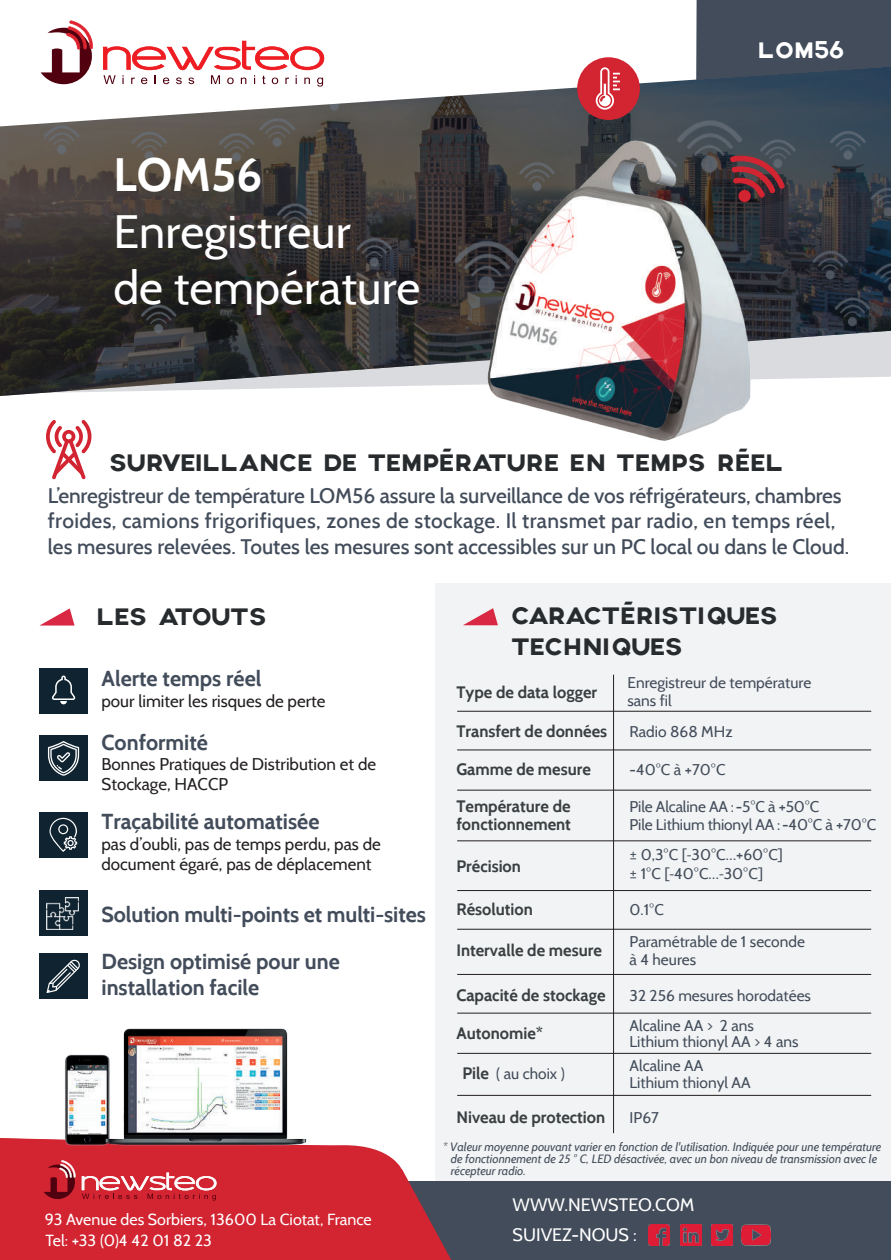
<style>
.page{position:relative;width:891px;height:1260px;background:#fff}
.page>*{position:absolute;margin:0;border:0;box-sizing:border-box;transform-origin:0 0}
.t1{font:46.65px/56.6px "Cabin";color:#fff}
.t2{font:700 46.65px "Cabin";color:#fff}
.t3{font:25.5px/30.6px "Axis";color:#282b2e}
.t4{font:24px "Axis";color:#fff}
.t5{font:700 21.6px/25.5px "Cabin";color:#424c5a}
.t6{font:500 21px/25.5px "Cabin";color:#424c5a}
.t7{font:18px "Cabin";color:#fff}
.t8{font:16.95px/20.1px "Cabin";color:#231f20}
.t9{font:700 16.5px/18px "Cabin";color:#3a3f41}
.t10{font:16.05px "Cabin";color:#fff}
.t11{font:15.45px/16.4px "Cabin";color:#424c5a}
.t12{font:italic 12px/12px "Cabin";color:#424c5a}
.s1{font-family:"Myriad Pro"}
.s2{font-weight:700;font-size:16.5px;color:#3a3f41}
</style>
<div class="page">
<svg style="left:0;top:126px;width:891px;height:270px;background:#5a5753"></svg>
<div style="left:435px;top:583px;width:456px;height:598px;background:#f2f3f4"></div>
<svg style="left:46px;top:420px;width:46px;height:59px"></svg>
<div style="left:0;top:1181px;width:891px;height:79px;background:#424c5a"></div>
<img style="left:648px;top:1225px;width:21px;height:20px">
<img style="left:680px;top:1224px;width:21px;height:21px">
<img style="left:741px;top:1224px;width:29px;height:22px">
<img style="left:711px;top:1225px;width:21px;height:20px">
<svg style="left:0;top:172px;width:891px;height:222px;background:#424142"></svg>
<hr style="left:613px;top:675px;width:1px;height:458px;background:#231f20">
<hr style="left:457px;top:711px;width:414px;height:1px;background:#231f20">
<hr style="left:457px;top:750px;width:414px;height:1px;background:#231f20">
<hr style="left:457px;top:790px;width:414px;height:1px;background:#231f20">
<hr style="left:457px;top:841px;width:414px;height:1px;background:#231f20">
<hr style="left:457px;top:890px;width:414px;height:1px;background:#231f20">
<hr style="left:457px;top:929px;width:414px;height:1px;background:#231f20">
<hr style="left:457px;top:974px;width:414px;height:1px;background:#231f20">
<hr style="left:457px;top:1053px;width:414px;height:1px;background:#231f20">
<hr style="left:457px;top:1095px;width:414px;height:1px;background:#231f20">
<hr style="left:457px;top:1013px;width:414px;height:1px;background:#231f20">
<svg style="left:7px;top:40px;width:884px;height:86px"></svg>
<svg style="left:41px;top:20px;width:52px;height:64px"></svg>
<svg style="left:103px;top:41px;width:221px;height:46px"></svg>
<div style="left:577px;top:57px;width:63px;height:63px;background:#d22431;border-radius:50%"></div>
<svg style="left:596px;top:67px;width:24px;height:43px"></svg>
<svg style="left:39px;top:608px;width:36px;height:18px"></svg>
<svg style="left:463px;top:608px;width:35px;height:17px"></svg>
<svg style="left:0;top:1138px;width:449px;height:122px;background:#cf3440"></svg>
<div style="left:39px;top:668px;width:48px;height:46px;background:#0f2330"></div>
<div style="left:39px;top:735px;width:48px;height:46px;background:#0f2330"></div>
<div style="left:39px;top:812px;width:49px;height:46px;background:#0f2330"></div>
<div style="left:39px;top:890px;width:48px;height:46px;background:#0f2330"></div>
<div style="left:39px;top:953px;width:48px;height:46px;background:#0f2330"></div>
<img style="left:47px;top:898px;width:32px;height:32px">
<svg style="left:44px;top:1162px;width:32px;height:37px"></svg>
<svg style="left:82px;top:1172px;width:135px;height:28px;background:#d7525c"></svg>
<svg style="left:52px;top:675px;width:24px;height:29px"></svg>
<svg style="left:47px;top:959px;width:33px;height:34px"></svg>
<svg style="left:48px;top:741px;width:31px;height:35px"></svg>
<svg style="left:50px;top:818px;width:27px;height:34px"></svg>
<svg style="left:696px;top:0;width:195px;height:111px;background:#3e4b5b"></svg>
<img style="left:440px;top:126px;width:370px;height:315px">
<img style="left:43px;top:1028px;width:278px;height:134px">
<h1 class="t2" style="left:113px;top:147px;width:150px">LOM56</h1>
<h1 class="t1" style="left:113px;top:203px;width:309px">Enregistreur<br>de température</h1>
<h3 class="t4" style="left:757px;top:35px;width:88px">LOM56</h3>
<h2 class="t3" style="left:109px;top:448px;width:675px">SURVEILLANCE DE TEMPÉRATURE EN TEMPS RÉEL</h2>
<p class="t6" style="left:48px;top:483px;width:803px">L’enregistreur de température LOM56 assure la surveillance de vos réfrigérateurs, chambres froides, camions frigorifiques, zones de stockage. Il transmet par radio, en temps réel, les mesures relevées. Toutes les mesures sont accessibles sur un PC local ou dans le Cloud.</p>
<h2 class="t3" style="left:96px;top:602px;width:172px">LES ATOUTS</h2>
<h3 class="t5" style="left:101px;top:666px;width:161px">Alerte temps réel</h3>
<p class="t8" style="left:101px;top:691px;width:226px">pour limiter les risques de perte</p>
<h3 class="t5" style="left:101px;top:730px;width:108px">Conformité</h3>
<p class="t8" style="left:101px;top:753px;width:276px">Bonnes Pratiques de Distribution et de<br>Stockage, HACCP</p>
<h3 class="t5" style="left:101px;top:809px;width:219px">Traçabilité automatisée</h3>
<p class="t8" style="left:101px;top:834px;width:281px">pas d’oubli, pas de temps perdu, pas de document égaré, pas de déplacement</p>
<h3 class="t5" style="left:101px;top:901px;width:326px">Solution multi-points et multi-sites</h3>
<h3 class="t5" style="left:101px;top:949px;width:240px">Design optimisé pour une installation facile</h3>
<p class="t10" style="left:45px;top:1209px;width:328px">93 Avenue des Sorbiers, 13600 La Ciotat, France</p>
<p class="t10" style="left:46px;top:1230px;width:168px">Tel: +33 (0)4 42 01 82 23</p>
<h2 class="t3" style="left:511px;top:601px;width:268px">CARACTÉRISTIQUES<br>TECHNIQUES</h2>
<p class="t9" style="left:456px;top:683px;width:142px">Type de data logger</p>
<p class="t9" style="left:456px;top:722px;width:152px">Transfert de données</p>
<p class="t9" style="left:456px;top:760px;width:136px">Gamme de mesure</p>
<p class="t9" style="left:456px;top:797px;width:116px">Température de fonctionnement</p>
<p class="t11" style="left:627px;top:673px;width:185px;line-height:18.3px">Enregistreur de température sans fil</p>
<p class="t11" style="left:629px;top:723px;width:105px">Radio 868 MHz</p>
<p class="t11" style="left:629px;top:761px;width:97px">-40°C à +70°C</p>
<p class="t11" style="left:629px;top:797px;width:248px;line-height:17.9px">Pile Alcaline AA : -5°C à +50°C<br>Pile Lithium thionyl AA : -40°C à +70°C</p>
<p class="t11" style="left:629px;top:845px;width:155px;line-height:19.4px">± 0,3°C [<span class="s1">‐</span>30°C…+60°C] ± 1°C [<span class="s1">‐</span>40°C…<span class="s1">‐</span>30°C]</p>
<p class="t9" style="left:456px;top:857px;width:66px">Précision</p>
<p class="t9" style="left:456px;top:900px;width:78px">Résolution</p>
<p class="t9" style="left:456px;top:941px;width:147px">Intervalle de mesure</p>
<p class="t9" style="left:456px;top:986px;width:151px">Capacité de stockage</p>
<p class="t9" style="left:456px;top:1024px;width:88px">Autonomie*</p>
<p class="t11" style="left:462px;top:1065px;width:104px"><span class="s2">Pile</span> ( au choix )</p>
<p class="t9" style="left:456px;top:1108px;width:150px">Niveau de protection</p>
<p class="t11" style="left:629px;top:893px;width:177px;line-height:31.8px">0.1°C<br>Paramétrable de 1 seconde</p>
<p class="t11" style="left:629px;top:951px;width:68px">à 4 heures</p>
<p class="t11" style="left:629px;top:987px;width:183px">32 256 mesures horodatées</p>
<p class="t11" style="left:629px;top:1017px;width:170px">Alcaline AA &gt; 2 ans<br>Lithium thionyl AA &gt; 4 ans</p>
<p class="t11" style="left:629px;top:1058px;width:123px">Alcaline AA<br>Lithium thionyl AA</p>
<p class="t11" style="left:629px;top:1109px;width:31px">IP67</p>
<p class="t12" style="left:451px;top:1141px;width:432px;text-indent:-8px">* Valeur moyenne pouvant varier en fonction de l'utilisation. Indiquée pour une température de fonctionnement de 25 ° C, LED désactivée, avec un bon niveau de transmission avec le récepteur radio.</p>
<p class="t7" style="left:512px;top:1194px;width:183px">WWW.NEWSTEO.COM</p>
<p class="t7" style="left:512px;top:1224px;width:126px">SUIVEZ-NOUS :</p>
</div>
